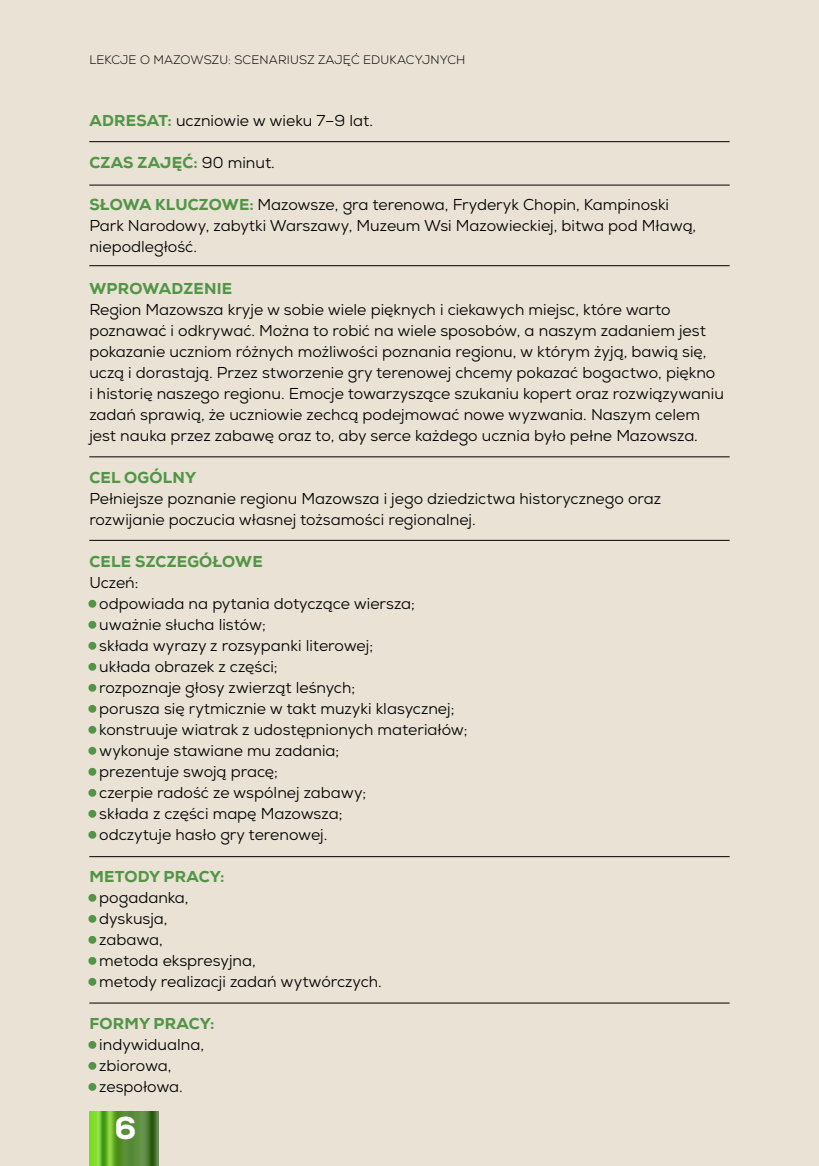
<style>
.page{position:relative;width:819px;height:1166px;background:#e9e2d5}
.page>*{position:absolute;margin:0;border:0;box-sizing:border-box;transform-origin:0 0}
.t1{font:800 31.5px "Nexa";color:#fff}
.t2{font:15.75px/21px "Nexa";color:#000}
.t3{font:800 15.75px "Nexa";letter-spacing:.015em;color:#529546}
.t4{font:300 12.25px "Nexa";letter-spacing:.015em;color:#000}
.s1{font-weight:800;color:#529546}
.s2{font-weight:400;color:#000}
.s3{color:#529546}
</style>
<div class="page">
<img style="left:89px;top:1111px;width:70px;height:55px">
<div style="left:88px;top:600px;width:8px;height:8px;border:5px solid #529546;border-radius:50%"></div>
<div style="left:88px;top:621px;width:8px;height:8px;border:5px solid #529546;border-radius:50%"></div>
<div style="left:88px;top:642px;width:8px;height:8px;border:5px solid #529546;border-radius:50%"></div>
<div style="left:88px;top:663px;width:8px;height:8px;border:5px solid #529546;border-radius:50%"></div>
<div style="left:88px;top:684px;width:8px;height:8px;border:5px solid #529546;border-radius:50%"></div>
<div style="left:88px;top:705px;width:8px;height:8px;border:5px solid #529546;border-radius:50%"></div>
<div style="left:88px;top:726px;width:8px;height:8px;border:5px solid #529546;border-radius:50%"></div>
<div style="left:88px;top:747px;width:8px;height:8px;border:5px solid #529546;border-radius:50%"></div>
<div style="left:88px;top:768px;width:8px;height:8px;border:5px solid #529546;border-radius:50%"></div>
<div style="left:88px;top:789px;width:8px;height:8px;border:5px solid #529546;border-radius:50%"></div>
<div style="left:88px;top:810px;width:8px;height:8px;border:5px solid #529546;border-radius:50%"></div>
<div style="left:88px;top:831px;width:8px;height:8px;border:5px solid #529546;border-radius:50%"></div>
<div style="left:88px;top:894px;width:8px;height:8px;border:5px solid #529546;border-radius:50%"></div>
<div style="left:88px;top:915px;width:8px;height:8px;border:5px solid #529546;border-radius:50%"></div>
<div style="left:88px;top:936px;width:8px;height:8px;border:5px solid #529546;border-radius:50%"></div>
<div style="left:88px;top:957px;width:8px;height:8px;border:5px solid #529546;border-radius:50%"></div>
<div style="left:88px;top:978px;width:8px;height:8px;border:5px solid #529546;border-radius:50%"></div>
<div style="left:88px;top:1041px;width:8px;height:8px;border:5px solid #529546;border-radius:50%"></div>
<div style="left:88px;top:1062px;width:8px;height:8px;border:5px solid #529546;border-radius:50%"></div>
<div style="left:88px;top:1083px;width:8px;height:8px;border:5px solid #529546;border-radius:50%"></div>
<hr style="left:89px;top:141px;width:640px;height:1px;background:#000">
<hr style="left:89px;top:185px;width:640px;height:1px;background:#000">
<hr style="left:89px;top:456px;width:640px;height:1px;background:#000">
<hr style="left:89px;top:265px;width:640px;height:1px;background:#000">
<hr style="left:89px;top:540px;width:640px;height:1px;background:#000">
<hr style="left:89px;top:856px;width:640px;height:1px;background:#000">
<hr style="left:89px;top:1003px;width:640px;height:1px;background:#000">
<p class="t4" style="left:89px;top:52px;width:377px">LEKCJE O MAZOWSZU: SCENARIUSZ ZAJĘĆ EDUKACYJNYCH</p>
<p class="t2" style="left:89px;top:110px;width:285px"><span class="s1">ADRESAT:</span> uczniowie w wieku 7–9 lat.</p>
<p class="t3" style="left:89px;top:153px;width:187px">CZAS ZAJĘĆ: <span class="s2">90 minut.</span></p>
<p class="t2" style="left:89px;top:194px;width:608px"><span class="s1">SŁOWA KLUCZOWE:</span> Mazowsze, gra terenowa, Fryderyk Chopin, Kampinoski<br>Park Narodowy, zabytki Warszawy, Muzeum Wsi Mazowieckiej, bitwa pod Mławą, niepodległość.</p>
<p class="t3" style="left:89px;top:279px;width:144px">WPROWADZENIE</p>
<p class="t2" style="left:89px;top:299px;width:636px">Region Mazowsza kryje w sobie wiele pięknych i ciekawych miejsc, które warto poznawać i odkrywać. Można to robić na wiele sposobów, a naszym zadaniem jest pokazanie uczniom różnych możliwości poznania regionu, w którym żyją, bawią się, uczą i dorastają. Przez stworzenie gry terenowej chcemy pokazać bogactwo, piękno<br>i historię naszego regionu. Emocje towarzyszące szukaniu kopert oraz rozwiązywaniu zadań sprawią, że uczniowie zechcą podejmować nowe wyzwania. Naszym celem jest nauka przez zabawę oraz to, aby serce każdego ucznia było pełne Mazowsza.</p>
<p class="t3" style="left:89px;top:467px;width:108px">CEL OGÓLNY</p>
<p class="t2" style="left:89px;top:488px;width:573px">Pełniejsze poznanie regionu Mazowsza i jego dziedzictwa historycznego oraz rozwijanie poczucia własnej tożsamości regionalnej.</p>
<p class="t3" style="left:89px;top:551px;width:175px">CELE SZCZEGÓŁOWE</p>
<p class="t2" style="left:89px;top:572px;width:51px">Uczeń:</p>
<p class="t2" style="left:89px;top:593px;width:327px"><span class="s3">•</span> odpowiada na pytania dotyczące wiersza;</p>
<p class="t2" style="left:89px;top:614px;width:178px"><span class="s3">•</span> uważnie słucha listów;</p>
<p class="t2" style="left:89px;top:635px;width:285px"><span class="s3">•</span> składa wyrazy z rozsypanki literowej;</p>
<p class="t2" style="left:89px;top:656px;width:190px"><span class="s3">•</span> układa obrazek z części;</p>
<p class="t2" style="left:89px;top:677px;width:267px"><span class="s3">•</span> rozpoznaje głosy zwierząt leśnych;</p>
<p class="t2" style="left:89px;top:698px;width:366px"><span class="s3">•</span> porusza się rytmicznie w takt muzyki klasycznej;</p>
<p class="t2" style="left:89px;top:719px;width:380px"><span class="s3">•</span> konstruuje wiatrak z udostępnionych materiałów;</p>
<p class="t2" style="left:89px;top:740px;width:251px"><span class="s3">•</span> wykonuje stawiane mu zadania;</p>
<p class="t2" style="left:89px;top:761px;width:190px"><span class="s3">•</span> prezentuje swoją pracę;</p>
<p class="t2" style="left:89px;top:782px;width:278px"><span class="s3">•</span> czerpie radość ze wspólnej zabawy;</p>
<p class="t2" style="left:89px;top:803px;width:254px"><span class="s3">•</span> składa z części mapę Mazowsza;</p>
<p class="t2" style="left:89px;top:824px;width:239px"><span class="s3">•</span> odczytuje hasło gry terenowej.</p>
<p class="t3" style="left:89px;top:867px;width:136px">METODY PRACY:</p>
<p class="t2" style="left:89px;top:887px;width:101px"><span class="s3">•</span> pogadanka,</p>
<p class="t2" style="left:89px;top:908px;width:80px"><span class="s3">•</span> dyskusja,</p>
<p class="t2" style="left:89px;top:929px;width:75px"><span class="s3">•</span> zabawa,</p>
<p class="t2" style="left:89px;top:950px;width:168px"><span class="s3">•</span> metoda ekspresyjna,</p>
<p class="t2" style="left:89px;top:971px;width:294px"><span class="s3">•</span> metody realizacji zadań wytwórczych.</p>
<p class="t3" style="left:89px;top:1014px;width:127px">FORMY PRACY:</p>
<p class="t2" style="left:89px;top:1034px;width:116px"><span class="s3">•</span> indywidualna,</p>
<p class="t2" style="left:89px;top:1055px;width:84px"><span class="s3">•</span> zbiorowa,</p>
<p class="t2" style="left:89px;top:1076px;width:95px"><span class="s3">•</span> zespołowa.</p>
<h1 class="t1" style="left:114px;top:1108px;width:23px">6</h1>
</div>
